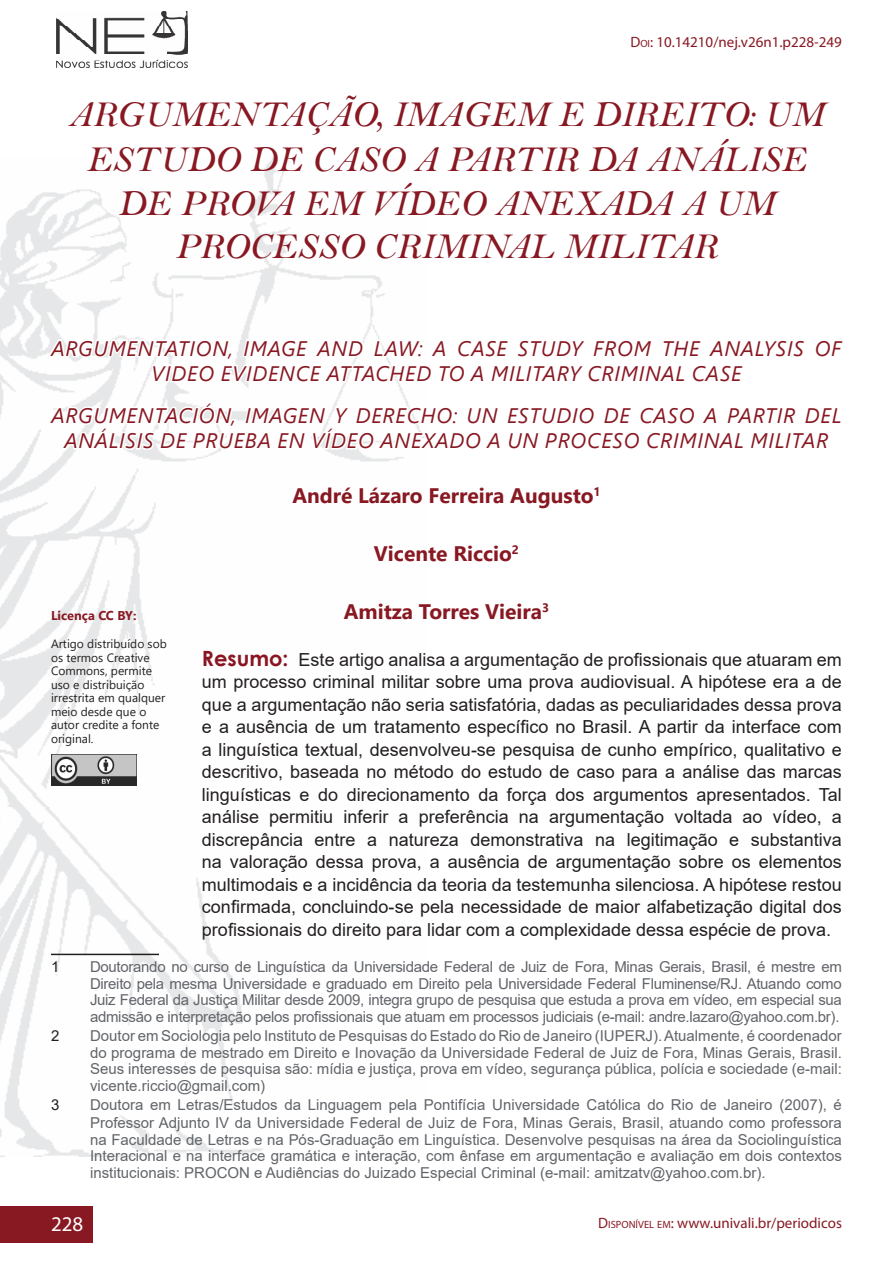
<style>
.page{position:relative;width:893px;height:1263px;background:#fff}
.page>*{position:absolute;margin:0;border:0;box-sizing:border-box;transform-origin:0 0}
.Título{font:37.5px/44px "Bell MT Italic";color:#881822;text-align:center}
.Título_Estrangeiro{font:italic 21px/25.2px "Segoe UI";letter-spacing:.035em;color:#881822;text-align:center}
.Autor{font:700 21px "Segoe UI";color:#881822}
.Notas_de_Rodapé{font:21px "Myriad Pro";color:#fff}
.Resumos{font:18px/22.5px "Arial";color:#231f20;text-align:justify}
.Notas_de_Rodapé-2{font:15px/16.5px "Arial";color:#616469;text-align:justify}
.t1{font:15px "Myriad Pro";color:#881822}
.Notas_de_Rodapé-3{font:15px "Arial";color:#241e1b}
.t2{font:700 12.75px "Segoe UI";color:#881822}
.Texto{font:12px/13.5px "Segoe UI";color:#231f20}
.s1{font-style:inherit}
.s2{font-size:10.5px}
.s3{font-family:"Century Gothic";font-weight:700;font-size:21px;color:#891622}
</style>
<div class="page">
<div style="left:0;top:1206px;width:93px;height:36px;background:#881822"></div>
<img style="left:56px;top:12px;width:131px;height:56px">
<img style="left:0;top:156px;width:385px;height:1001px">
<img style="left:51px;top:754px;width:86px;height:32px">
<svg style="left:201px;top:647px;width:90px;height:23px"></svg>
<svg style="left:45px;top:330px;width:380px;height:182px"></svg>
<svg style="left:370px;top:541px;width:15px;height:24px"></svg>
<svg style="left:339px;top:599px;width:46px;height:29px"></svg>
<hr style="left:51px;top:954px;width:108px;height:1px;background:#231f20">
<p class="t1" style="left:630px;top:33px;width:213px"><span class="s1">D</span><span class="s2">OI</span><span class="s1">:</span> 10.14210/nej.v26n1.p228-249</p>
<p class="Título" style="left:68px;top:92px;width:757px">ARGUMENTAÇÃO, IMAGEM E DIREITO: UM<br>ESTUDO DE CASO A PARTIR DA ANÁLISE<br>DE PROVA EM VÍDEO ANEXADA A UM<br>PROCESSO CRIMINAL MILITAR</p>
<p class="Título_Estrangeiro" style="left:51px;top:332px;width:792px">ARGUMENTATION, IMAGE AND LAW: A CASE STUDY FROM THE ANALYSIS OF<br>VIDEO EVIDENCE ATTACHED TO A MILITARY CRIMINAL CASE</p>
<p class="Título_Estrangeiro" style="left:51px;top:399px;width:792px">ARGUMENTACIÓN, IMAGEN Y DERECHO: UN ESTUDIO DE CASO A PARTIR DEL<br>ANÁLISIS DE PRUEBA EN VÍDEO ANEXADO A UN PROCESO CRIMINAL MILITAR</p>
<p class="Autor" style="left:292px;top:476px;width:310px">André Lázaro Ferreira Augusto<sup>1</sup></p>
<p class="Autor" style="left:374px;top:534px;width:147px">Vicente Riccio<sup>2</sup></p>
<p class="Autor" style="left:344px;top:592px;width:207px">Amitza Torres Vieira<sup>3</sup></p>
<p class="t2" style="left:51px;top:604px;width:87px">Licença CC BY:</p>
<p class="Texto" style="left:51px;top:636px;width:117px">Artigo distribuído sob os termos Creative<br>Commons, permite uso e distribuição irrestrita em qualquer meio desde que o autor credite a fonte original.</p>
<p class="Resumos" style="left:202px;top:648px;width:641px"><span class="s3">Resumo:</span> Este artigo analisa a argumentação de profissionais que atuaram em um processo criminal militar sobre uma prova audiovisual. A hipótese era a de que a argumentação não seria satisfatória, dadas as peculiaridades dessa prova e a ausência de um tratamento específico no Brasil. A partir da interface com a linguística textual, desenvolveu-se pesquisa de cunho empírico, qualitativo e descritivo, baseada no método do estudo de caso para a análise das marcas linguísticas e do direcionamento da força dos argumentos apresentados. Tal análise permitiu inferir a preferência na argumentação voltada ao vídeo, a discrepância entre a natureza demonstrativa na legitimação e substantiva na valoração dessa prova, a ausência de argumentação sobre os elementos multimodais e a incidência da teoria da testemunha silenciosa. A hipótese restou confirmada, concluindo-se pela necessidade de maior alfabetização digital dos profissionais do direito para lidar com a complexidade dessa espécie de prova.</p>
<p class="Notas_de_Rodapé-3" style="left:51px;top:957px;width:10px">1</p>
<p class="Notas_de_Rodapé-2" style="left:90px;top:959px;width:753px">Doutorando no curso de Linguística da Universidade Federal de Juiz de Fora, Minas Gerais, Brasil, é mestre em Direito pela mesma Universidade e graduado em Direito pela Universidade Federal Fluminense/RJ. Atuando como Juiz Federal da Justiça Militar desde 2009, integra grupo de pesquisa que estuda a prova em vídeo, em especial sua admissão e interpretação pelos profissionais que atuam em processos judiciais (e-mail: andre.lazaro@yahoo.com.br).</p>
<p class="Notas_de_Rodapé-3" style="left:51px;top:1026px;width:10px">2</p>
<p class="Notas_de_Rodapé-2" style="left:90px;top:1028px;width:753px">Doutor em Sociologia pelo Instituto de Pesquisas do Estado do Rio de Janeiro (IUPERJ). Atualmente, é coordenador do programa de mestrado em Direito e Inovação da Universidade Federal de Juiz de Fora, Minas Gerais, Brasil.<br>Seus interesses de pesquisa são: mídia e justiça, prova em vídeo, segurança pública, polícia e sociedade (e-mail: vicente.riccio@gmail.com)</p>
<p class="Notas_de_Rodapé-3" style="left:51px;top:1095px;width:10px">3</p>
<p class="Notas_de_Rodapé-2" style="left:90px;top:1096px;width:753px;line-height:18px">Doutora em Letras/Estudos da Linguagem pela Pontifícia Universidade Católica do Rio de Janeiro (2007), é<br>Professor Adjunto IV da Universidade Federal de Juiz de Fora, Minas Gerais, Brasil, atuando como professora</p>
<p class="Notas_de_Rodapé-2" style="left:90px;top:1131px;width:753px">na Faculdade de Letras e na Pós-Graduação em Linguística. Desenvolve pesquisas na área da Sociolinguística Interacional e na interface gramática e interação, com ênfase em argumentação e avaliação em dois contextos institucionais: PROCON e Audiências do Juizado Especial Criminal (e-mail: amitzatv@yahoo.com.br).</p>
<p class="Notas_de_Rodapé" style="left:51px;top:1211px;width:34px">228</p>
<p class="t1" style="left:598px;top:1214px;width:245px"><span class="s1">D</span><span class="s2">ISPONÍVEL EM</span><span class="s1">:</span> www.univali.br/periodicos</p>
</div>
